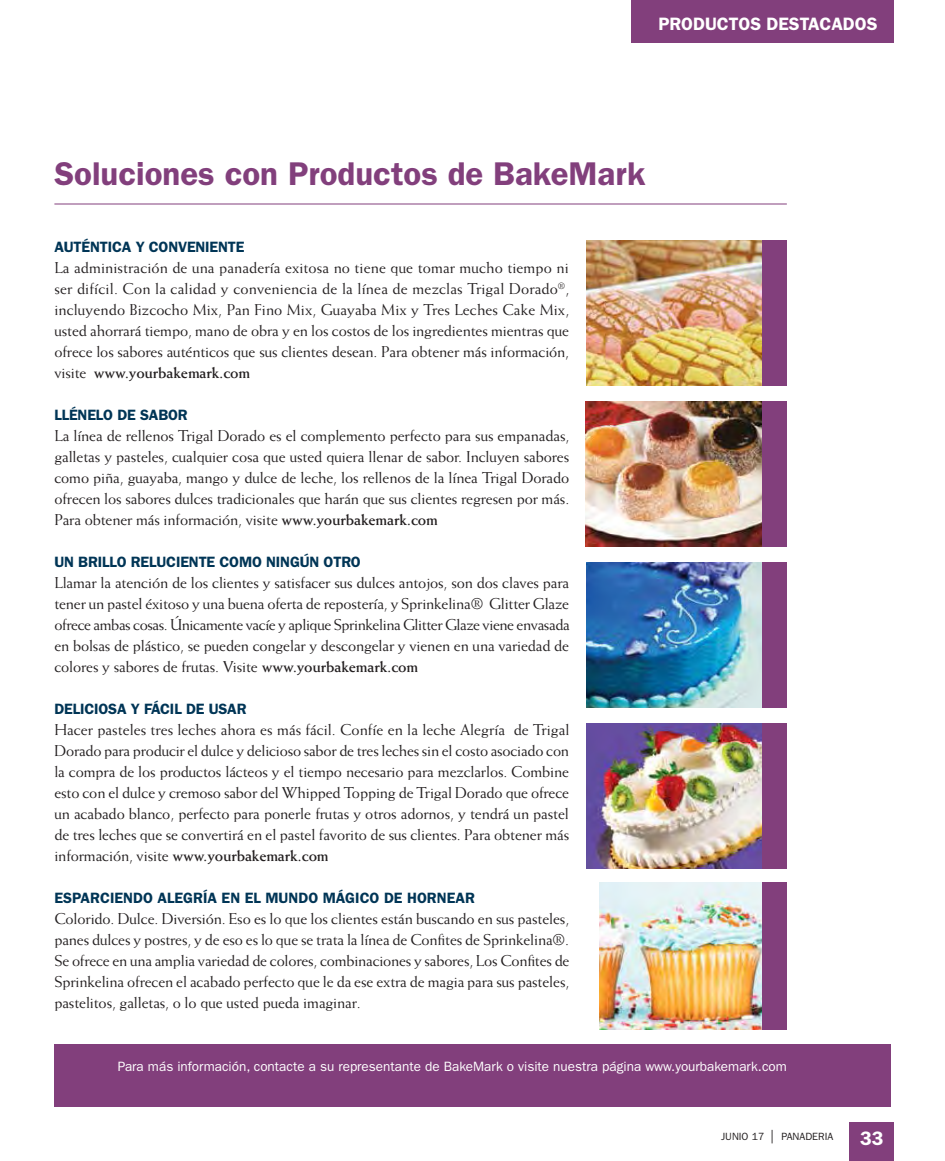
<style>
.page{position:relative;width:945px;height:1161px;background:#fff}
.page>*{position:absolute;margin:0;border:0;box-sizing:border-box;transform-origin:0 0}
.t1{font:600 33px "ITC Franklin Gothic Std";color:#823f7c}
.t2{font:600 19.5px "ITC Franklin Gothic Std";color:#fff}
.t3{font:600 18px "ITC Franklin Gothic Std";color:#fff}
.t4{font:15.75px/21px "Weiss Std";letter-spacing:-.01em;color:#231f20;text-align:justify}
.t5{font:600 15px "ITC Franklin Gothic Std";letter-spacing:-.01em;color:#003556}
.t6{font:13.5px "ITC Franklin Gothic Std";color:#fff}
.t7{font:10.5px "ITC Franklin Gothic Std";color:#231f20}
.s1{font-weight:700}
.s2{font-size:13.5px}
</style>
<div class="page">
<div style="left:849px;top:1122px;width:45px;height:39px;background:#823f7c"></div>
<div style="left:54px;top:1045px;width:837px;height:62px;background:#823f7c"></div>
<hr style="left:54px;top:204px;width:733px;height:1px;background:#823f7c">
<img style="left:599px;top:882px;width:164px;height:148px">
<img style="left:586px;top:401px;width:176px;height:146px">
<div style="left:762px;top:401px;width:25px;height:146px;background:#823f7c"></div>
<img style="left:586px;top:562px;width:177px;height:146px">
<div style="left:763px;top:562px;width:24px;height:146px;background:#823f7c"></div>
<img style="left:586px;top:240px;width:176px;height:146px">
<div style="left:762px;top:240px;width:25px;height:146px;background:#823f7c"></div>
<img style="left:586px;top:723px;width:177px;height:146px">
<div style="left:763px;top:723px;width:24px;height:146px;background:#823f7c"></div>
<div style="left:763px;top:882px;width:24px;height:148px;background:#823f7c"></div>
<div style="left:631px;top:0;width:263px;height:43px;background:#823f7c"></div>
<p class="t3" style="left:658px;top:13px;width:221px">PRODUCTOS DESTACADOS</p>
<h1 class="t1" style="left:54px;top:154px;width:593px">Soluciones con Productos de BakeMark</h1>
<p class="t5" style="left:54px;top:238px;width:192px">AUTÉNTICA Y CONVENIENTE</p>
<p class="t4" style="left:54px;top:257px;width:516px">La administración de una panadería exitosa no tiene que tomar mucho tiempo ni ser difícil. Con la calidad y conveniencia de la línea de mezclas Trigal Dorado<sup>®</sup>, incluyendo Bizcocho Mix, Pan Fino Mix, Guayaba Mix y Tres Leches Cake Mix, usted ahorrará tiempo, mano de obra y en los costos de los ingredientes mientras que ofrece los sabores auténticos que sus clientes desean. Para obtener más información, visite <span class="s1">www.yourbakemark.com</span></p>
<p class="t5" style="left:54px;top:406px;width:135px">LLÉNELO DE SABOR</p>
<p class="t4" style="left:54px;top:425px;width:516px">La línea de rellenos Trigal Dorado es el complemento perfecto para sus empanadas, galletas y pasteles, cualquier cosa que usted quiera llenar de sabor. Incluyen sabores como piña, guayaba, mango y dulce de leche, los rellenos de la línea Trigal Dorado ofrecen los sabores dulces tradicionales que harán que sus clientes regresen por más.<br>Para obtener más información, visite <span class="s1">www.yourbakemark.com</span></p>
<p class="t5" style="left:54px;top:553px;width:308px">UN BRILLO RELUCIENTE COMO NINGÚN OTRO</p>
<p class="t4" style="left:54px;top:572px;width:517px">Llamar la atención de los clientes y satisfacer sus dulces antojos, son dos claves para tener un pastel éxitoso y una buena oferta de repostería, y Sprinkelina® Glitter Glaze ofrece ambas cosas. Únicamente vacíe y aplique Sprinkelina Glitter Glaze viene envasada en bolsas de plástico, se pueden congelar y descongelar y vienen en una variedad de colores y sabores de frutas. Visite <span class="s1">www.yourbakemark.com</span></p>
<p class="t5" style="left:54px;top:700px;width:194px">DELICIOSA Y FÁCIL DE USAR</p>
<p class="t4" style="left:54px;top:719px;width:517px">Hacer pasteles tres leches ahora es más fácil. Confíe en la leche Alegría de Trigal Dorado para producir el dulce y delicioso sabor de tres leches sin el costo asociado con la compra de los productos lácteos y el tiempo necesario para mezclarlos. Combine esto con el dulce y cremoso sabor del Whipped Topping de Trigal Dorado que ofrece un acabado blanco, perfecto para ponerle frutas y otros adornos, y tendrá un pastel de tres leches que se convertirá en el pastel favorito de sus clientes. Para obtener más información, visite <span class="s1">www.yourbakemark.com</span></p>
<p class="t5" style="left:54px;top:889px;width:422px">ESPARCIENDO ALEGRÍA EN EL MUNDO MÁGICO DE HORNEAR</p>
<p class="t4" style="left:54px;top:908px;width:517px">Colorido. Dulce. Diversión. Eso es lo que los clientes están buscando en sus pasteles, panes dulces y postres, y de eso es lo que se trata la línea de Confites de Sprinkelina®.<br>Se ofrece en una amplia variedad de colores, combinaciones y sabores, Los Confites de Sprinkelina ofrecen el acabado perfecto que le da ese extra de magia para sus pasteles, pastelitos, galletas, o lo que usted pueda imaginar.</p>
<p class="t6" style="left:118px;top:1059px;width:671px">Para más información, contacte a su representante de BakeMark o visite nuestra página www.yourbakemark.com</p>
<p class="t7" style="left:721px;top:1131px;width:114px">JUNIO 17 <span class="s2">|</span> PANADERIA</p>
<p class="t2" style="left:860px;top:1127px;width:25px">33</p>
</div>
